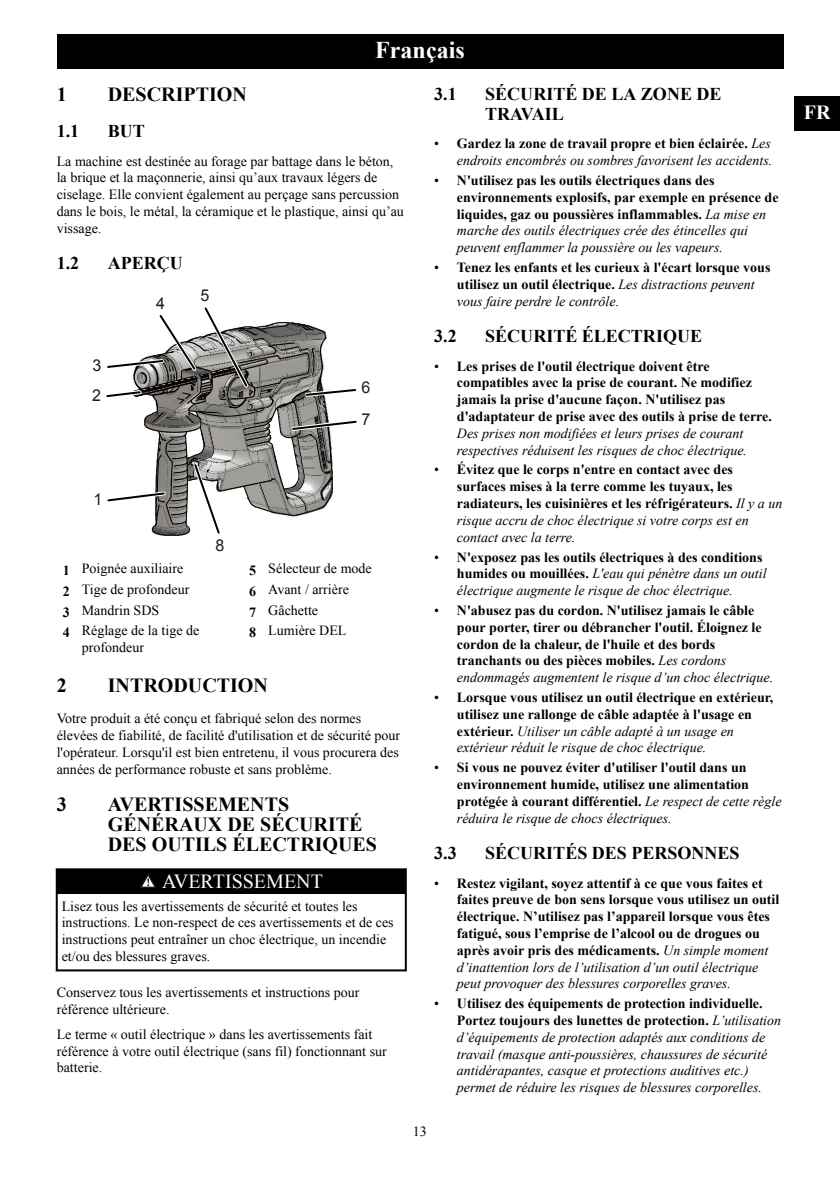
<style>
.page{position:relative;width:840px;height:1191px;background:#fff}
.page>*{position:absolute;margin:0;border:0;box-sizing:border-box;transform-origin:0 0}
.t1{font:700 24px "Times New Roman";color:#fff}
.t2{font:700 20px/20px "Times New Roman";color:#000}
.t3{font:20px "Times New Roman";color:#fff}
.t4{font:700 20px "Times New Roman";color:#fff}
.t5{font:700 18px/19.8px "Times New Roman";color:#000}
.t6{font:16.4px/32.6px "Arial";color:#221c1b}
.t7{font:700 14px/16.8px "Times New Roman";color:#000}
.t8{font:14px/16.8px "Times New Roman";color:#000}
.t9{font:italic 14px/16.8px "Times New Roman";color:#000}
.s1{font-weight:700}
.s2{font-style:normal}
.s3{font-weight:700;font-style:normal}
.s4{font-weight:400}
.s5{font-weight:400;font-style:italic}
</style>
<div class="page">
<div style="left:58px;top:870px;width:346px;height:24px;background:#000"></div>
<svg style="left:140px;top:874px;width:16px;height:14px"></svg>
<hr style="left:56px;top:868px;width:349px;height:2px;background:#000">
<hr style="left:56px;top:868px;width:2px;height:26px;background:#000">
<hr style="left:404px;top:868px;width:2px;height:26px;background:#000">
<hr style="left:56px;top:969px;width:349px;height:2px;background:#000">
<hr style="left:56px;top:894px;width:2px;height:77px;background:#000">
<hr style="left:404px;top:894px;width:2px;height:77px;background:#000">
<div style="left:57px;top:34px;width:725px;height:34px;background:#000"></div>
<div style="left:794px;top:96px;width:45px;height:34px;background:#000"></div>
<svg style="left:106px;top:307px;width:251px;height:229px"></svg>
<h1 class="t1" style="left:375px;top:33px;width:91px">Français</h1>
<h2 class="t2" style="left:57px;top:84px;width:12px">1</h2>
<h2 class="t2" style="left:108px;top:84px;width:140px">DESCRIPTION</h2>
<p class="t5" style="left:57px;top:121px;width:24px">1.1</p>
<p class="t5" style="left:108px;top:121px;width:39px">BUT</p>
<p class="t8" style="left:57px;top:152px;width:348px">La machine est destinée au forage par battage dans le béton, la brique et la maçonnerie, ainsi qu’aux travaux légers de ciselage. Elle convient également au perçage sans percussion dans le bois, le métal, la céramique et le plastique, ainsi qu’au vissage.</p>
<p class="t5" style="left:57px;top:253px;width:24px">1.2</p>
<p class="t5" style="left:108px;top:253px;width:76px">APERÇU</p>
<p class="t6" style="left:92px;top:349px;width:10px">3</p>
<p class="t6" style="left:92px;top:379px;width:10px">2</p>
<p class="t6" style="left:156px;top:287px;width:10px">4</p>
<p class="t6" style="left:200px;top:279px;width:10px">5</p>
<p class="t6" style="left:361px;top:371px;width:10px">6<br>7</p>
<p class="t6" style="left:93px;top:483px;width:10px">1</p>
<p class="t8" style="left:63px;top:558px;width:138px;line-height:20.8px"><span class="s1">1</span> Poignée auxiliaire<br><span class="s1">2</span> Tige de profondeur<br><span class="s1">3</span> Mandrin SDS<br><span class="s1">4</span> Réglage de la tige de</p>
<p class="t8" style="left:82px;top:639px;width:64px">profondeur</p>
<p class="t6" style="left:215px;top:529px;width:10px">8</p>
<p class="t8" style="left:249px;top:558px;width:124px;line-height:20.8px"><span class="s1">5</span> Sélecteur de mode<br><span class="s1">6</span> Avant / arrière<br><span class="s1">7</span> Gâchette<br><span class="s1">8</span> Lumière DEL</p>
<h2 class="t2" style="left:57px;top:675px;width:11px">2</h2>
<h2 class="t2" style="left:108px;top:675px;width:161px">INTRODUCTION</h2>
<p class="t8" style="left:57px;top:710px;width:345px">Votre produit a été conçu et fabriqué selon des normes élevées de fiabilité, de facilité d'utilisation et de sécurité pour l'opérateur. Lorsqu'il est bien entretenu, il vous procurera des années de performance robuste et sans problème.</p>
<h2 class="t2" style="left:57px;top:793px;width:12px">3</h2>
<h2 class="t2" style="left:108px;top:793px;width:270px">AVERTISSEMENTS<br>GÉNÉRAUX DE SÉCURITÉ<br>DES OUTILS ÉLECTRIQUES</h2>
<h2 class="t3" style="left:162px;top:868px;width:162px">AVERTISSEMENT</h2>
<p class="t8" style="left:62px;top:897px;width:333px">Lisez tous les avertissements de sécurité et toutes les instructions. Le non-respect de ces avertissements et de ces instructions peut entraîner un choc électrique, un incendie et/ou des blessures graves.</p>
<p class="t8" style="left:57px;top:983px;width:304px">Conservez tous les avertissements et instructions pour référence ultérieure.</p>
<p class="t8" style="left:57px;top:1025px;width:331px">Le terme « outil électrique » dans les avertissements fait référence à votre outil électrique (sans fil) fonctionnant sur batterie.</p>
<p class="t5" style="left:434px;top:84px;width:24px">3.1</p>
<p class="t5" style="left:485px;top:84px;width:238px">SÉCURITÉ DE LA ZONE DE<br>TRAVAIL</p>
<p class="t9" style="left:434px;top:135px;width:339px;text-align:right"><span class="s2">•</span> <span class="s3">Gardez la zone de travail propre et bien éclairée.</span> Les endroits encombrés ou sombres favorisent les accidents.</p>
<p class="t7" style="left:456px;top:172px;width:323px;text-indent:-23px"><span class="s4">•</span> N'utilisez pas les outils électriques dans des environnements explosifs, par exemple en présence de liquides, gaz ou poussières inflammables. <span class="s5">La mise en marche des outils électriques crée des étincelles qui peuvent enflammer la poussière ou les vapeurs.</span></p>
<p class="t7" style="left:456px;top:259px;width:315px;text-indent:-23px"><span class="s4">•</span> Tenez les enfants et les curieux à l'écart lorsque vous utilisez un outil électrique. <span class="s5">Les distractions peuvent vous faire perdre le contrôle.</span></p>
<p class="t5" style="left:434px;top:326px;width:24px">3.2</p>
<p class="t5" style="left:485px;top:326px;width:218px">SÉCURITÉ ÉLECTRIQUE</p>
<p class="t7" style="left:456px;top:357px;width:316px;text-indent:-23px"><span class="s4">•</span> Les prises de l'outil électrique doivent être compatibles avec la prise de courant. Ne modifiez jamais la prise d'aucune façon. N'utilisez pas d'adaptateur de prise avec des outils à prise de terre.</p>
<p class="t9" style="left:456px;top:424px;width:291px">Des prises non modifiées et leurs prises de courant respectives réduisent les risques de choc électrique.</p>
<p class="t7" style="left:456px;top:461px;width:327px;text-indent:-23px"><span class="s4">•</span> Évitez que le corps n'entre en contact avec des surfaces mises à la terre comme les tuyaux, les radiateurs, les cuisinières et les réfrigérateurs. <span class="s5">Il y a un risque accru de choc électrique si votre corps est en contact avec la terre.</span></p>
<p class="t9" style="left:456px;top:548px;width:311px;text-indent:-23px"><span class="s2">•</span> <span class="s3">N'exposez pas les outils électriques à des conditions humides ou mouillées.</span> L'eau qui pénètre dans un outil électrique augmente le risque de choc électrique.</p>
<p class="t7" style="left:456px;top:601px;width:318px;text-indent:-23px"><span class="s4">•</span> N'abusez pas du cordon. N'utilisez jamais le câble pour porter, tirer ou débrancher l'outil. Éloignez le cordon de la chaleur, de l'huile et des bords tranchants ou des pièces mobiles. <span class="s5">Les cordons endommagés augmentent le risque d’un choc électrique.</span></p>
<p class="t7" style="left:456px;top:688px;width:318px;text-indent:-23px"><span class="s4">•</span> Lorsque vous utilisez un outil électrique en extérieur, utilisez une rallonge de câble adaptée à l'usage en extérieur. <span class="s5">Utiliser un câble adapté à un usage en extérieur réduit le risque de choc électrique.</span></p>
<p class="t7" style="left:456px;top:758px;width:326px;text-indent:-23px"><span class="s4">•</span> Si vous ne pouvez éviter d'utiliser l'outil dans un environnement humide, utilisez une alimentation protégée à courant différentiel. <span class="s5">Le respect de cette règle réduira le risque de chocs électriques.</span></p>
<p class="t5" style="left:434px;top:842px;width:24px">3.3</p>
<p class="t5" style="left:485px;top:842px;width:256px">SÉCURITÉS DES PERSONNES</p>
<p class="t7" style="left:456px;top:874px;width:324px;text-indent:-23px"><span class="s4">•</span> Restez vigilant, soyez attentif à ce que vous faites et faites preuve de bon sens lorsque vous utilisez un outil électrique. N’utilisez pas l’appareil lorsque vous êtes fatigué, sous l’emprise de l’alcool ou de drogues ou après avoir pris des médicaments. <span class="s5">Un simple moment d’inattention lors de l’utilisation d’un outil électrique peut provoquer des blessures corporelles graves.</span></p>
<p class="t9" style="left:456px;top:994px;width:325px;text-indent:-23px"><span class="s2">•</span> <span class="s3">Utilisez des équipements de protection individuelle.<br>Portez toujours des lunettes de protection.</span> L’utilisation d’équipements de protection adaptés aux conditions de travail (masque anti-poussières, chaussures de sécurité antidérapantes, casque et protections auditives etc.) permet de réduire les risques de blessures corporelles.</p>
<p class="t8" style="left:413px;top:1122px;width:15px">13</p>
<h2 class="t4" style="left:803px;top:99px;width:28px">FR</h2>
</div>
